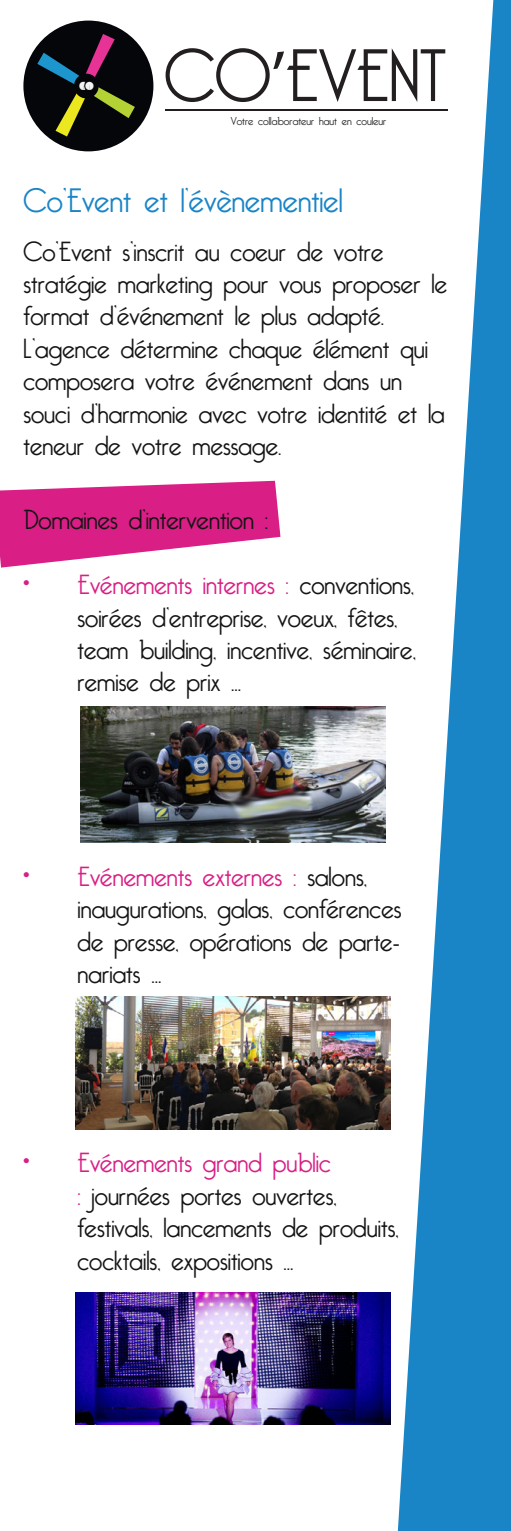
<style>
.page{position:relative;width:511px;height:1531px;background:#fff}
.page>*{position:absolute;margin:0;border:0;box-sizing:border-box;transform-origin:0 0}
.t1{font:300 72.3px "Bellerose";color:#231f20}
.t2{font:300 33px "Bellerose";color:#1a85c6}
.t3{font:300 27px/32.4px "Bellerose";color:#141414}
.t4{font:300 11.4px "Bellerose";color:#231f20}
.t5{font:10.2px "Ali";color:#f4f4f3}
.s1{font-family:"Myriad Pro";font-weight:400}
.s2{color:#d91e85}
</style>
<div class="page">
<hr style="left:165px;top:109px;width:282px;height:1px;background:#231f20">
<div style="left:23px;top:21px;width:130px;height:130px;background:#05060a;border-radius:50%"></div>
<svg style="left:37px;top:34px;width:98px;height:103px"></svg>
<div style="left:74px;top:74px;width:25px;height:24px;background:#05060a;border-radius:50%"></div>
<svg style="left:0;top:481px;width:280px;height:87px"></svg>
<svg style="left:397px;top:0;width:113px;height:1531px;fill:#1a85c6"></svg>
<img style="left:80px;top:707px;width:305px;height:136px">
<img style="left:75px;top:997px;width:315px;height:132px">
<img style="left:75px;top:1292px;width:315px;height:132px">
<p class="t5" style="left:79px;top:79px;width:16px">CO</p>
<p class="t1" style="left:164px;top:34px;width:283px">CO<span class="s1">’</span>EVENT</p>
<p class="t4" style="left:230px;top:114px;width:157px">Votre collaborateur haut en couleur</p>
<p class="t2" style="left:23px;top:182px;width:320px">Co’Event et l’évènementiel</p>
<p class="t3" style="left:23px;top:236px;width:425px">Co’Event s’inscrit au coeur de votre stratégie marketing pour vous proposer le format d’événement le plus adapté.</p>
<p class="t3" style="left:23px;top:333px;width:422px">L’agence détermine chaque élément qui composera votre événement dans un souci d’harmonie avec votre identité et la teneur de votre message.</p>
<p class="t3" style="left:23px;top:505px;width:246px">Domaines d’intervention :</p>
<p class="t3" style="left:77px;top:569px;width:339px;text-indent:-54px"><span class="s2">• Evénements internes :</span> conventions, soirées d’entreprise, voeux, fêtes, team building, incentive, séminaire, remise de prix …</p>
<p class="t3" style="left:77px;top:861px;width:325px;text-indent:-54px"><span class="s2">• Evénements externes :</span> salons, inaugurations, galas, conférences de presse, opérations de parte&shy;nariats …</p>
<p class="t3" style="left:77px;top:1148px;width:322px;text-indent:-54px"><span class="s2">• Evénements grand public<br>:</span> journées portes ouvertes, festivals, lancements de produits, cocktails, expositions …</p>
</div>
